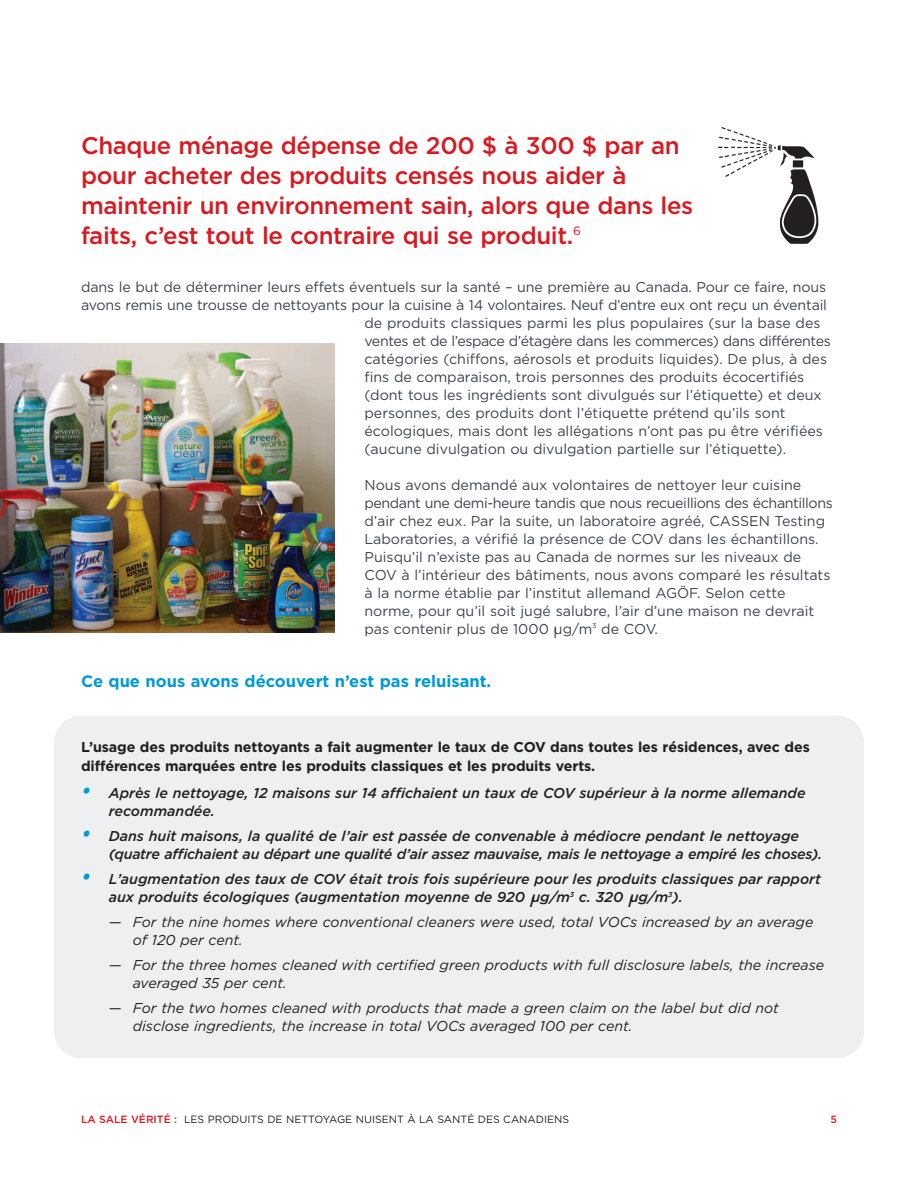
<style>
.page{position:relative;width:918px;height:1188px;background:#fff}
.page>*{position:absolute;margin:0;border:0;box-sizing:border-box;transform-origin:0 0}
.t1{font:500 24px/30px "Gotham";letter-spacing:-.015em;color:#d9181f}
.t2{font:700 16.5px "Gotham";color:#0099d8}
.t3{font:14.25px/18px "Gotham";color:#3e444f}
.t4{font:italic 500 14.25px/18px "Gotham";color:#231f20}
.t5{font:italic 14.25px/18px "Gotham";color:#231f20}
.t6{font:700 14.25px/18.8px "Gotham";letter-spacing:-.01em;color:#231f20}
.t7{font:14.25px "Gotham";letter-spacing:-.03em;color:#3e444f}
.t8{font:10.5px "Gotham";color:#231f20}
.t9{font:500 10.5px "Gotham";color:#d9181f}
.s1{font-size:21px;color:#0099d8}
.s2{font-weight:500;color:#d9181f}
</style>
<div class="page">
<img style="left:0;top:343px;width:334px;height:290px">
<img style="left:718px;top:127px;width:101px;height:117px">
<div style="left:54px;top:716px;width:810px;height:342px;background:#edeff0"></div>
<h1 class="t1" style="left:81px;top:131px;width:614px">Chaque ménage dépense de 200 $ à 300 $ par an pour acheter des produits censés nous aider à maintenir un environnement sain, alors que dans les faits, c’est tout le contraire qui se produit.<sup>6</sup></h1>
<p class="t3" style="left:81px;top:278px;width:747px">dans le but de déterminer leurs effets éventuels sur la santé – une première au Canada. Pour ce faire, nous</p>
<p class="t3" style="left:81px;top:296px;width:748px">avons remis une trousse de nettoyants pour la cuisine à 14 volontaires. Neuf d’entre eux ont reçu un éventail</p>
<p class="t3" style="left:364px;top:314px;width:458px">de produits classiques parmi les plus populaires (sur la base des</p>
<p class="t7" style="left:364px;top:332px;width:468px">ventes et de l’espace d’étagère dans les commerces) dans différentes</p>
<p class="t3" style="left:364px;top:350px;width:464px">catégories (chiffons, aérosols et produits liquides). De plus, à des</p>
<p class="t3" style="left:364px;top:368px;width:441px">fins de comparaison, trois personnes des produits écocertifiés</p>
<p class="t3" style="left:364px;top:386px;width:459px">(dont tous les ingrédients sont divulgués sur l’étiquette) et deux</p>
<p class="t3" style="left:364px;top:404px;width:423px">personnes, des produits dont l’étiquette prétend qu’ils sont</p>
<p class="t3" style="left:364px;top:422px;width:460px">écologiques, mais dont les allégations n’ont pas pu être vérifiées</p>
<p class="t3" style="left:364px;top:440px;width:423px">(aucune divulgation ou divulgation partielle sur l’étiquette).</p>
<p class="t3" style="left:364px;top:476px;width:470px">Nous avons demandé aux volontaires de nettoyer leur cuisine pendant une demi-heure tandis que nous recueillions des échantillons d’air chez eux. Par la suite, un laboratoire agréé, CASSEN Testing Laboratories, a vérifié la présence de COV dans les échantillons.<br>Puisqu’il n’existe pas au Canada de normes sur les niveaux de COV à l’intérieur des bâtiments, nous avons comparé les résultats à la norme établie par l’institut allemand AGÖF. Selon cette norme, pour qu’il soit jugé salubre, l’air d’une maison ne devrait pas contenir plus de 1000 lug/m<sup>3</sup> de COV.</p>
<p class="t2" style="left:81px;top:672px;width:412px">Ce que nous avons découvert n’est pas reluisant.</p>
<p class="t6" style="left:81px;top:738px;width:730px">L’usage des produits nettoyants a fait augmenter le taux de COV dans toutes les résidences, avec des différences marquées entre les produits classiques et les produits verts.</p>
<p class="t4" style="left:109px;top:784px;width:698px;text-indent:-28px"><span class="s1">•</span> Après le nettoyage, 12 maisons sur 14 affichaient un taux de COV supérieur à la norme allemande recommandée.</p>
<p class="t4" style="left:109px;top:827px;width:715px;text-indent:-28px"><span class="s1">•</span> Dans huit maisons, la qualité de l’air est passée de convenable à médiocre pendant le nettoyage (quatre affichaient au départ une qualité d’air assez mauvaise, mais le nettoyage a empiré les choses).</p>
<p class="t4" style="left:109px;top:870px;width:714px;text-indent:-28px"><span class="s1">•</span> L’augmentation des taux de COV était trois fois supérieure pour les produits classiques par rapport aux produits écologiques (augmentation moyenne de 920 lug/m<sup>3</sup> c. 320 lug/m<sup>3</sup>).</p>
<p class="t5" style="left:133px;top:913px;width:682px;text-indent:-24px">— For the nine homes where conventional cleaners were used, total VOCs increased by an average of 120 per cent.</p>
<p class="t5" style="left:133px;top:956px;width:693px;text-indent:-24px">— For the three homes cleaned with certified green products with full disclosure labels, the increase averaged 35 per cent.</p>
<p class="t5" style="left:133px;top:999px;width:648px;text-indent:-24px">— For the two homes cleaned with products that made a green claim on the label but did not disclose ingredients, the increase in total VOCs averaged 100 per cent.</p>
<p class="t8" style="left:81px;top:1114px;width:490px"><span class="s2">LA SALE VÉRITÉ :</span> LES PRODUITS DE NETTOYAGE NUISENT À LA SANTÉ DES CANADIENS</p>
<p class="t9" style="left:830px;top:1114px;width:8px">5</p>
</div>
